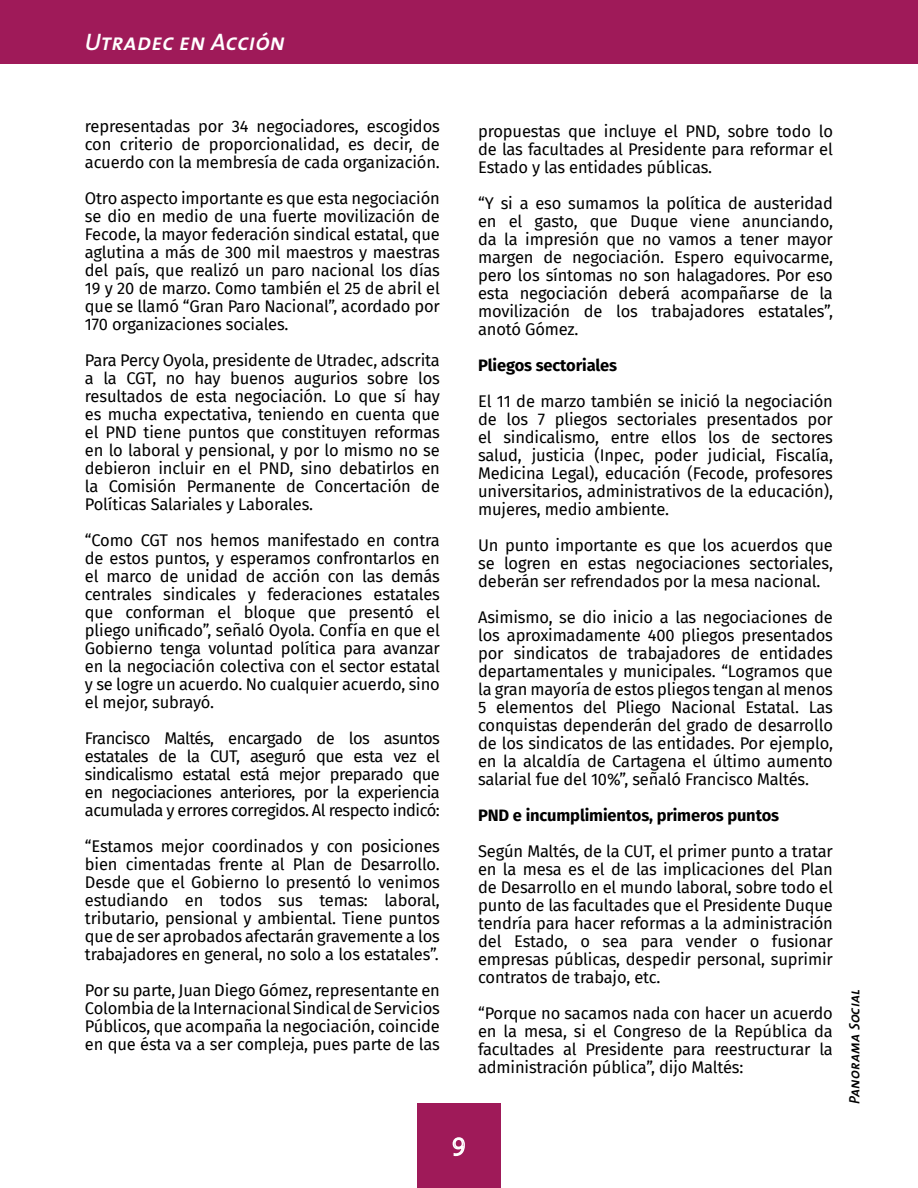
<style>
.page{position:relative;width:918px;height:1188px;background:#fff}
.page>*{position:absolute;margin:0;border:0;box-sizing:border-box;transform-origin:0 0}
.t1{font:24px "The Sans Semi Bold Italic Caps";letter-spacing:.005em;color:#fff}
.t2{font:16.5px/18px "Fira Sans";letter-spacing:-.01em;color:#000;text-align:justify}
.t3{font:700 16.5px "Fira Sans";letter-spacing:-.01em;color:#000}
.t4{font:15px "The Sans Semi Bold Italic Caps";letter-spacing:.005em;color:#000}
</style>
<div class="page">
<div style="left:417px;top:1104px;width:84px;height:84px;background:#9f1a59"></div>
<svg style="left:452px;top:1137px;width:13px;height:20px"></svg>
<div style="left:0;top:0;width:918px;height:64px;background:#9f1a59"></div>
<h1 class="t1" style="left:85px;top:22px;width:202px">Utradec en Acción</h1>
<p class="t2" style="left:85px;top:117px;width:356px">representadas por 34 negociadores, escogidos con criterio de proporcionalidad, es decir, de acuerdo con la membresía de cada organización.</p>
<p class="t2" style="left:85px;top:189px;width:356px">Otro aspecto importante es que esta negociación se dio en medio de una fuerte movilización de Fecode, la mayor federación sindical estatal, que aglutina a más de 300 mil maestros y maestras del país, que realizó un paro nacional los días 19 y 20 de marzo. Como también el 25 de abril el que se llamó “Gran Paro Nacional”, acordado por 170 organizaciones sociales.</p>
<p class="t2" style="left:85px;top:351px;width:356px">Para Percy Oyola, presidente de Utradec, adscrita a la CGT, no hay buenos augurios sobre los resultados de esta negociación. Lo que sí hay es mucha expectativa, teniendo en cuenta que el PND tiene puntos que constituyen reformas en lo laboral y pensional, y por lo mismo no se debieron incluir en el PND, sino debatirlos en la Comisión Permanente de Concertación de Políticas Salariales y Laborales.</p>
<p class="t2" style="left:85px;top:531px;width:356px">“Como CGT nos hemos manifestado en contra de estos puntos, y esperamos confrontarlos en el marco de unidad de acción con las demás centrales sindicales y federaciones estatales que conforman el bloque que presentó el pliego unificado”, señaló Oyola. Confía en que el Gobierno tenga voluntad política para avanzar en la negociación colectiva con el sector estatal y se logre un acuerdo. No cualquier acuerdo, sino el mejor, subrayó.</p>
<p class="t2" style="left:85px;top:729px;width:356px">Francisco Maltés, encargado de los asuntos estatales de la CUT, aseguró que esta vez el sindicalismo estatal está mejor preparado que en negociaciones anteriores, por la experiencia acumulada y errores corregidos. Al respecto indicó:</p>
<p class="t2" style="left:85px;top:837px;width:356px">“Estamos mejor coordinados y con posiciones bien cimentadas frente al Plan de Desarrollo.<br>Desde que el Gobierno lo presentó lo venimos estudiando en todos sus temas: laboral, tributario, pensional y ambiental. Tiene puntos que de ser aprobados afectarán gravemente a los trabajadores en general, no solo a los estatales”.</p>
<p class="t2" style="left:85px;top:981px;width:356px">Por su parte, Juan Diego Gómez, representante en Colombia de la Internacional Sindical de Servicios Públicos, que acompaña la negociación, coincide en que ésta va a ser compleja, pues parte de las</p>
<p class="t2" style="left:478px;top:121px;width:356px">propuestas que incluye el PND, sobre todo lo de las facultades al Presidente para reformar el Estado y las entidades públicas.</p>
<p class="t2" style="left:478px;top:193px;width:356px">“Y si a eso sumamos la política de austeridad en el gasto, que Duque viene anunciando, da la impresión que no vamos a tener mayor margen de negociación. Espero equivocarme, pero los síntomas no son halagadores. Por eso esta negociación deberá acompañarse de la movilización de los trabajadores estatales”, anotó Gómez.</p>
<p class="t3" style="left:478px;top:353px;width:140px">Pliegos sectoriales</p>
<p class="t2" style="left:478px;top:392px;width:356px">El 11 de marzo también se inició la negociación de los 7 pliegos sectoriales presentados por el sindicalismo, entre ellos los de sectores salud, justicia (Inpec, poder judicial, Fiscalía, Medicina Legal), educación (Fecode, profesores universitarios, administrativos de la educación), mujeres, medio ambiente.</p>
<p class="t2" style="left:478px;top:536px;width:356px">Un punto importante es que los acuerdos que se logren en estas negociaciones sectoriales, deberán ser refrendados por la mesa nacional.</p>
<p class="t2" style="left:478px;top:608px;width:356px">Asimismo, se dio inicio a las negociaciones de los aproximadamente 400 pliegos presentados por sindicatos de trabajadores de entidades departamentales y municipales. “Logramos que la gran mayoría de estos pliegos tengan al menos 5 elementos del Pliego Nacional Estatal. Las conquistas dependerán del grado de desarrollo de los sindicatos de las entidades. Por ejemplo, en la alcaldía de Cartagena el último aumento salarial fue del 10%”, señaló Francisco Maltés.</p>
<p class="t3" style="left:478px;top:803px;width:303px">PND e incumplimientos, primeros puntos</p>
<p class="t2" style="left:478px;top:842px;width:356px">Según Maltés, de la CUT, el primer punto a tratar en la mesa es el de las implicaciones del Plan de Desarrollo en el mundo laboral, sobre todo el punto de las facultades que el Presidente Duque tendría para hacer reformas a la administración del Estado, o sea para vender o fusionar empresas públicas, despedir personal, suprimir contratos de trabajo, etc.</p>
<p class="t2" style="left:478px;top:1004px;width:356px">“Porque no sacamos nada con hacer un acuerdo en la mesa, si el Congreso de la República da facultades al Presidente para reestructurar la administración pública”, dijo Maltés:</p>
<p class="t4" style="left:842px;top:1104px;width:116px;rotate:-90deg">Panorama Social</p>
</div>
